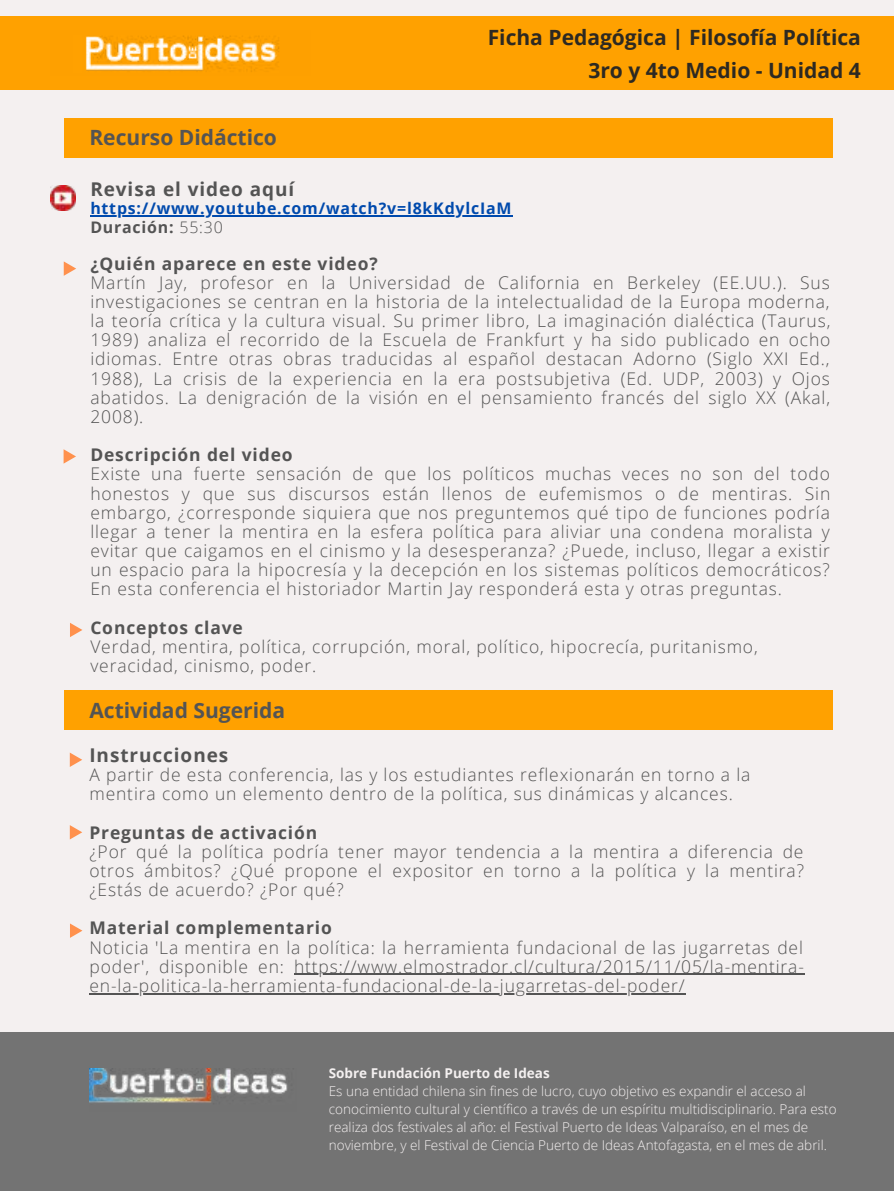
<style>
.page{position:relative;width:894px;height:1191px;background:#fff}
.page>*{position:absolute;margin:0;border:0;box-sizing:border-box;transform-origin:0 0}
.t1{font:700 21px/32.7px "Open Sans";color:#2d2922;text-align:right}
.t2{font:700 21px "Open Sans";color:#545454}
.t3{font:700 18.9px "Open Sans";letter-spacing:.05em;color:#545454}
.t4{font:300 17.4px/19.2px "Open Sans";letter-spacing:.05em;color:#545454;text-align:justify}
.t5{font:700 17.4px "Open Sans";letter-spacing:.05em;color:#545454}
.t6{font:700 15.9px/18px "Open Sans";letter-spacing:.05em;color:#004aad}
.t7{font:300 13.5px/18px "Open Sans";color:#f4f0f0}
.t8{font:700 13.5px "Open Sans";color:#f4f0f0}
.s1{color:#545454}
.s2{font-weight:300;color:#545454}
</style>
<div class="page">
<div style="left:0;top:0;width:893px;height:1190px;background:#f4f0f0"></div>
<div style="left:64px;top:690px;width:768px;height:39px;background:#ffa100"></div>
<div style="left:64px;top:119px;width:768px;height:39px;background:#ffa100"></div>
<div style="left:0;top:1031px;width:893px;height:159px;background:#737373"></div>
<img style="left:89px;top:1068px;width:199px;height:35px">
<svg style="left:64px;top:261px;width:12px;height:15px"></svg>
<svg style="left:64px;top:449px;width:12px;height:14px"></svg>
<svg style="left:70px;top:623px;width:12px;height:14px"></svg>
<svg style="left:70px;top:752px;width:12px;height:14px"></svg>
<svg style="left:70px;top:825px;width:12px;height:14px"></svg>
<svg style="left:70px;top:923px;width:12px;height:14px"></svg>
<img style="left:51px;top:186px;width:25px;height:25px">
<div style="left:0;top:16px;width:893px;height:74px;background:#ffa100"></div>
<hr style="left:90px;top:215px;width:422px;height:2px;background:#004aad">
<hr style="left:294px;top:973px;width:510px;height:1px;background:#545454">
<hr style="left:89px;top:992px;width:596px;height:1px;background:#545454">
<img style="left:86px;top:35px;width:193px;height:37px">
<p class="t2" style="left:89px;top:122px;width:189px">Recurso Didáctico</p>
<p class="t1" style="left:487px;top:20px;width:374px">Ficha Pedagógica | Filosofía Política<br>3ro y 4to Medio - Unidad 4</p>
<p class="t3" style="left:90px;top:176px;width:205px">Revisa el video aquí</p>
<p class="t6" style="left:90px;top:199px;width:422px">https://www.youtube.com/watch?v=l8kKdylcIaM<br><span class="s1">Duración:</span> <span class="s2">55:30</span></p>
<p class="t5" style="left:90px;top:251px;width:289px">¿Quién aparece en este video?</p>
<p class="t4" style="left:90px;top:272px;width:741px">Martín Jay, profesor en la Universidad de California en Berkeley (EE.UU.). Sus investigaciones se centran en la historia de la intelectualidad de la Europa moderna, la teoría crítica y la cultura visual. Su primer libro, La imaginación dialéctica (Taurus, 1989) analiza el recorrido de la Escuela de Frankfurt y ha sido publicado en ocho idiomas. Entre otras obras traducidas al español destacan Adorno (Siglo XXI Ed., 1988), La crisis de la experiencia en la era postsubjetiva (Ed. UDP, 2003) y Ojos abatidos. La denigración de la visión en el pensamiento francés del siglo XX (Akal, 2008).</p>
<p class="t5" style="left:90px;top:442px;width:204px">Descripción del video</p>
<p class="t4" style="left:90px;top:464px;width:741px">Existe una fuerte sensación de que los políticos muchas veces no son del todo honestos y que sus discursos están llenos de eufemismos o de mentiras. Sin embargo, ¿corresponde siquiera que nos preguntemos qué tipo de funciones podría llegar a tener la mentira en la esfera política para aliviar una condena moralista y evitar que caigamos en el cinismo y la desesperanza? ¿Puede, incluso, llegar a existir un espacio para la hipocresía y la decepción en los sistemas políticos democráticos?<br>En esta conferencia el historiador Martin Jay responderá esta y otras preguntas.</p>
<p class="t5" style="left:90px;top:615px;width:154px">Conceptos clave</p>
<p class="t4" style="left:90px;top:636px;width:668px">Verdad, mentira, política, corrupción, moral, político, hipocrecía, puritanismo, veracidad, cinismo, poder.</p>
<p class="t2" style="left:89px;top:695px;width:197px">Actividad Sugerida</p>
<p class="t3" style="left:89px;top:741px;width:140px">Instrucciones</p>
<p class="t4" style="left:89px;top:764px;width:662px">A partir de esta conferencia, las y los estudiantes reflexionarán en torno a la mentira como un elemento dentro de la política, sus dinámicas y alcances.</p>
<p class="t5" style="left:89px;top:819px;width:229px">Preguntas de activación</p>
<p class="t4" style="left:89px;top:841px;width:716px">¿Por qué la política podría tener mayor tendencia a la mentira a diferencia de otros ámbitos? ¿Qué propone el expositor en torno a la política y la mentira? ¿Estás de acuerdo? ¿Por qué?</p>
<p class="t5" style="left:89px;top:915px;width:244px">Material complementario</p>
<p class="t4" style="left:89px;top:937px;width:716px">Noticia 'La mentira en la política: la herramienta fundacional de las jugarretas del poder', disponible en: https://www.elmostrador.cl/cultura/2015/11/05/la-mentira&shy;en-la-politica-la-herramienta-fundacional-de-la-jugarretas-del-poder/</p>
<p class="t8" style="left:329px;top:1063px;width:222px">Sobre Fundación Puerto de Ideas</p>
<p class="t7" style="left:329px;top:1081px;width:509px">Es una entidad chilena sin fines de lucro, cuyo objetivo es expandir el acceso al conocimiento cultural y científico a través de un espíritu multidisciplinario. Para esto realiza dos festivales al año: el Festival Puerto de Ideas Valparaíso, en el mes de noviembre, y el Festival de Ciencia Puerto de Ideas Antofagasta, en el mes de abril.</p>
</div>
